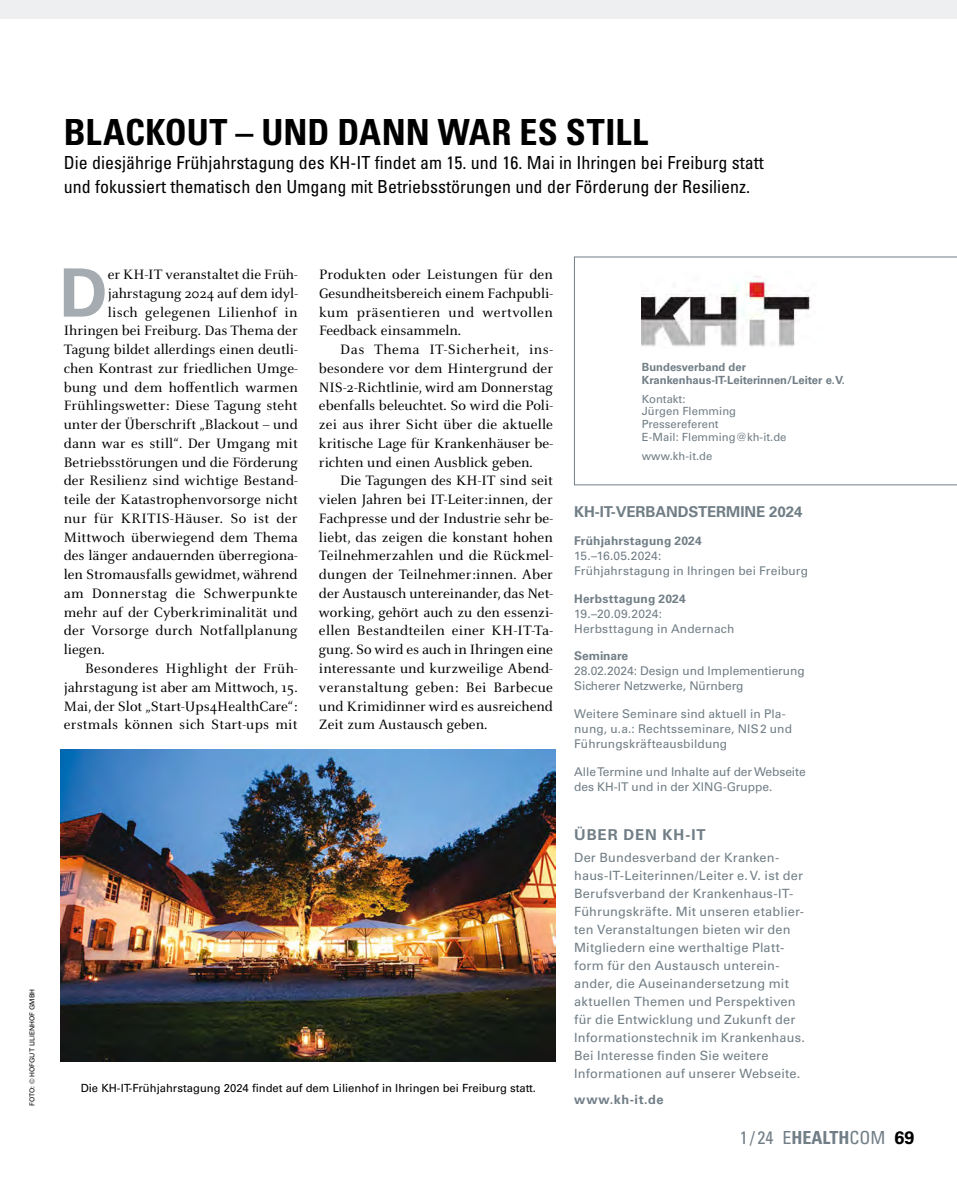
<style>
.page{position:relative;width:957px;height:1191px;background:#fff}
.page>*{position:absolute;margin:0;border:0;box-sizing:border-box;transform-origin:0 0}
.t1{font:700 66.9px "Univers LT Std";color:#a4acb1}
.t2{font:700 condensed 36px "Univers LT Std";color:#000}
.t3{font:condensed 18px/24px "Univers LT Std";color:#000}
.t4{font:condensed 18px "Univers LT Std";color:#717e86}
.t5{font:15px/18.8px "Celeste OT";color:#000;text-align:justify}
.t6{font:15px "Celeste OT";letter-spacing:.02em;color:#000}
.t7{font:15px "Celeste OT";letter-spacing:.025em;color:#000}
.t8{font:700 15px "Univers LT Std";letter-spacing:-.005em;color:#717e86}
.t9{font:700 15px "Univers LT Std";letter-spacing:.06em;color:#717e86}
.t10{font:12.75px/18px "Univers LT Std";letter-spacing:.015em;color:#717e86}
.t11{font:700 12.75px "Univers LT Std";letter-spacing:.045em;color:#717e86}
.t12{font:12px/15px "Univers LT Std";color:#717e86}
.t13{font:700 12px "Univers LT Std";letter-spacing:.01em;color:#717e86}
.t14{font:11.25px "Univers LT Std";color:#000}
.t15{font:11.25px/12.8px "Univers LT Std";color:#717e86}
.t16{font:700 11.25px/12.8px "Univers LT Std";color:#717e86}
.t17{font:6.75px "Univers LT Std";color:#000}
.s1{font-weight:700}
.s2{font-weight:700;font-stretch:normal;color:#000}
</style>
<div class="page">
<div style="left:0;top:0;width:957px;height:19px;background:#edeff0"></div>
<svg style="left:574px;top:257px;width:383px;height:228px"></svg>
<img style="left:641px;top:270px;width:187px;height:78px">
<img style="left:60px;top:749px;width:495px;height:312px">
<p class="t17" style="left:28px;top:1105px;width:118px;rotate:-90deg">FOTO: © HOFGUT LILIENHOF GMBH</p>
<h2 class="t2" style="left:64px;top:110px;width:586px">BLACKOUT – UND DANN WAR ES STILL</h2>
<p class="t3" style="left:64px;top:150px;width:701px">Die diesjährige Frühjahrstagung des KH-IT findet am 15. und 16. Mai in Ihringen bei Freiburg statt und fokussiert thematisch den Umgang mit Betriebsstörungen und der Förderung der Resilienz.</p>
<h1 class="t1" style="left:59px;top:254px;width:50px">D</h1>
<p class="t5" style="left:108px;top:265px;width:191px">er KH-IT veranstaltet die Früh-</p>
<p class="t5" style="left:108px;top:284px;width:192px">jahrstagung 2024 auf dem idyl-</p>
<p class="t6" style="left:108px;top:303px;width:191px">lisch gelegenen Lilienhof in</p>
<p class="t5" style="left:64px;top:321px;width:235px">Ihringen bei Freiburg. Das Thema der</p>
<p class="t5" style="left:64px;top:340px;width:235px">Tagung bildet allerdings einen deutli-</p>
<p class="t5" style="left:64px;top:359px;width:235px">chen Kontrast zur friedlichen Umge-</p>
<p class="t5" style="left:64px;top:377px;width:235px">bung und dem hoffentlich warmen</p>
<p class="t5" style="left:64px;top:396px;width:235px">Frühlingswetter: Diese Tagung steht</p>
<p class="t5" style="left:64px;top:415px;width:235px">unter der Überschrift „Blackout – und</p>
<p class="t5" style="left:64px;top:434px;width:235px">dann war es still“. Der Umgang mit</p>
<p class="t5" style="left:64px;top:452px;width:235px">Betriebsstörungen und die Förderung</p>
<p class="t5" style="left:64px;top:471px;width:235px">der Resilienz sind wichtige Bestand-</p>
<p class="t5" style="left:64px;top:490px;width:235px">teile der Katastrophenvorsorge nicht</p>
<p class="t6" style="left:64px;top:509px;width:235px">nur für KRITIS-Häuser. So ist der</p>
<p class="t5" style="left:64px;top:527px;width:235px">Mittwoch überwiegend dem Thema</p>
<p class="t5" style="left:64px;top:546px;width:235px">des länger andauernden überregiona-</p>
<p class="t5" style="left:64px;top:565px;width:235px">len Stromausfalls gewidmet, während</p>
<p class="t7" style="left:64px;top:584px;width:235px">am Donnerstag die Schwerpunkte</p>
<p class="t5" style="left:64px;top:602px;width:235px">mehr auf der Cyberkriminalität und</p>
<p class="t5" style="left:64px;top:621px;width:235px">der Vorsorge durch Notfallplanung</p>
<p class="t5" style="left:64px;top:640px;width:42px">liegen.</p>
<p class="t6" style="left:85px;top:659px;width:214px">Besonderes Highlight der Früh-</p>
<p class="t5" style="left:64px;top:677px;width:235px">jahrstagung ist aber am Mittwoch, 15.</p>
<p class="t5" style="left:64px;top:696px;width:235px">Mai, der Slot „Start-Ups4HealthCare“:</p>
<p class="t5" style="left:64px;top:715px;width:235px">erstmals können sich Start-ups mit</p>
<p class="t5" style="left:319px;top:265px;width:235px">Produkten oder Leistungen für den Gesundheitsbereich einem Fachpubli&shy;kum präsentieren und wertvollen Feedback einsammeln.</p>
<p class="t5" style="left:319px;top:340px;width:236px;text-indent:21px">Das Thema IT-Sicherheit, ins&shy;besondere vor dem Hintergrund der NIS-2-Richtlinie, wird am Donnerstag ebenfalls beleuchtet. So wird die Poli&shy;zei aus ihrer Sicht über die aktuelle kritische Lage für Krankenhäuser be&shy;richten und einen Ausblick geben.</p>
<p class="t5" style="left:319px;top:471px;width:236px;text-indent:21px">Die Tagungen des KH-IT sind seit vielen Jahren bei IT-Leiter:innen, der Fachpresse und der Industrie sehr be&shy;liebt, das zeigen die konstant hohen Teilnehmerzahlen und die Rückmel&shy;dungen der Teilnehmer:innen. Aber der Austausch untereinander, das Net&shy;working, gehört auch zu den essenzi&shy;ellen Bestandteilen einer KH-IT-Ta&shy;gung. So wird es auch in Ihringen eine interessante und kurzweilige Abend&shy;veranstaltung geben: Bei Barbecue und Krimidinner wird es ausreichend Zeit zum Austausch geben.</p>
<p class="t14" style="left:81px;top:1081px;width:457px">Die KH-IT-Frühjahrstagung 2024 findet auf dem Lilienhof in Ihringen bei Freiburg statt.</p>
<p class="t16" style="left:642px;top:360px;width:204px">Bundesverband der<br>Krankenhaus-IT-Leiterinnen/Leiter e.V.</p>
<p class="t15" style="left:642px;top:392px;width:146px">Kontakt:<br>Jürgen Flemming<br>Pressereferent<br>E-Mail: Flemming@kh-it.de</p>
<p class="t15" style="left:642px;top:450px;width:72px">www.kh-it.de</p>
<p class="t8" style="left:574px;top:503px;width:230px">KH-IT-VERBANDSTERMINE 2024</p>
<p class="t13" style="left:574px;top:533px;width:129px">Frühjahrstagung 2024</p>
<p class="t12" style="left:574px;top:548px;width:235px">15.–16.05.2024:<br>Frühjahrstagung in Ihringen bei Freiburg</p>
<p class="t13" style="left:574px;top:591px;width:113px">Herbsttagung 2024</p>
<p class="t12" style="left:574px;top:606px;width:162px">19.–20.09.2024:<br>Herbsttagung in Andernach</p>
<p class="t13" style="left:574px;top:649px;width:55px">Seminare</p>
<p class="t12" style="left:574px;top:663px;width:232px">28.02.2024: Design und Implementierung<br>Sicherer Netzwerke, Nürnberg</p>
<p class="t12" style="left:574px;top:706px;width:219px">Weitere Seminare sind aktuell in Pla&shy;nung, u.a.: Rechtsseminare, NIS2 und<br>Führungskräfteausbildung</p>
<p class="t12" style="left:574px;top:764px;width:233px">Alle Termine und Inhalte auf der Webseite des KH-IT und in der XING-Gruppe.</p>
<p class="t9" style="left:574px;top:825px;width:133px">ÜBER DEN KH-IT</p>
<p class="t10" style="left:574px;top:848px;width:232px">Der Bundesverband der Kranken&shy;haus-IT-Leiterinnen/Leiter e.V. ist der Berufsverband der Krankenhaus-IT-Führungskräfte. Mit unseren etablier&shy;ten Veranstaltungen bieten wir den Mitgliedern eine werthaltige Platt&shy;form für den Austausch unterein&shy;ander, die Auseinandersetzung mit aktuellen Themen und Perspektiven für die Entwicklung und Zukunft der Informationstechnik im Krankenhaus.<br>Bei Interesse finden Sie weitere Informationen auf unserer Webseite.</p>
<p class="t11" style="left:574px;top:1092px;width:91px">www.kh-it.de</p>
<p class="t4" style="left:740px;top:1126px;width:176px">1 / 24 E<span class="s1">HEALTH</span>COM <span class="s2">69</span></p>
</div>
